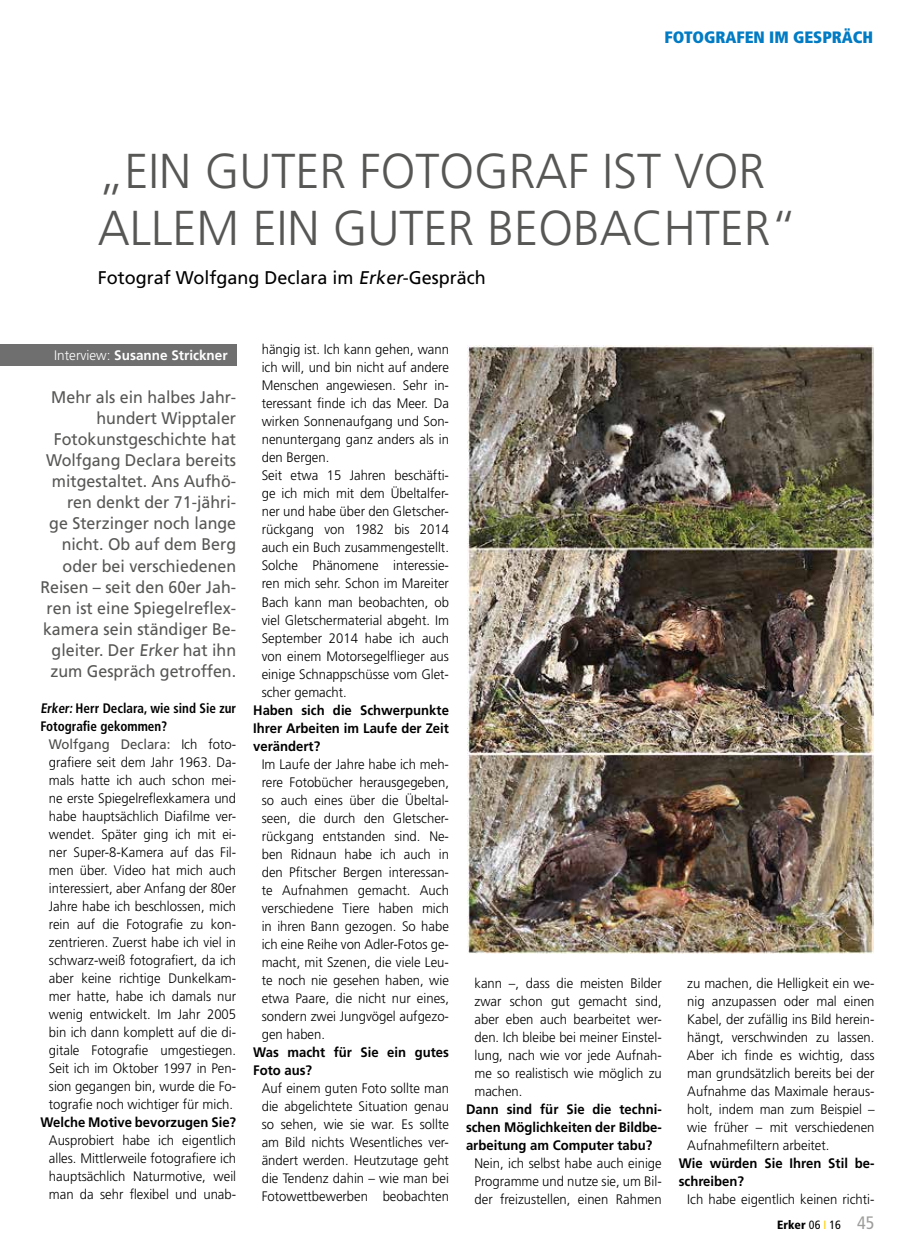
<style>
.page{position:relative;width:915px;height:1255px;background:#fff}
.page>*{position:absolute;margin:0;border:0;box-sizing:border-box;transform-origin:0 0}
.t1{font:300 48.9px/57.6px "Frutiger LT Std";color:#575756}
.t2{font:18.3px "Frutiger LT Std";color:#000}
.t3{font:16.8px/21px "Frutiger LT Std";color:#575756;text-align:right;scale:.95 1}
.t4{font:900 condensed 16.5px "Frutiger LT Std";color:#007bc4}
.t5{font:300 13.8px/18px "Frutiger LT Std";color:#000;text-align:justify;scale:.95 1}
.t6{font:700 13.8px/18px "Frutiger LT Std";color:#000;text-align:justify;scale:.95 1}
.t7{font:700 condensed 13.8px/18px "Frutiger LT Std";color:#000;scale:.95 1}
.t8{font:700 13.8px "Frutiger LT Std";color:#fff}
.t9{font:900 condensed 12px "Frutiger LT Std";color:#000}
.s1{font-style:italic}
.s2{font-weight:300}
.s3{font-weight:400;color:#4a4a49}
.s4{font-weight:400}
.s5{font-weight:400;color:#fc0}
.s6{font-weight:400;font-size:18px;color:#9d9d9c}
</style>
<div class="page">
<div style="left:0;top:344px;width:236px;height:22px;background:#706f6f"></div>
<img style="left:467px;top:345px;width:406px;height:608px">
<p class="t4" style="left:664px;top:27px;width:210px">FOTOGRAFEN IM GESPRÄCH</p>
<h1 class="t1" style="left:98px;top:143px;width:700px">„EIN GUTER FOTOGRAF IST VOR<br>ALLEM EIN GUTER BEOBACHTER“</h1>
<h2 class="t2" style="left:98px;top:267px;width:389px">Fotograf Wolfgang Declara im <span class="s1">Erker</span>-Gespräch</h2>
<p class="t8" style="left:54px;top:347px;width:175px"><span class="s2">Interview:</span> Susanne Strickner</p>
<p class="t3" style="left:40px;top:387px;width:207px">Mehr als ein halbes Jahr&shy;hundert Wipptaler<br>Fotokunstgeschichte hat<br>Wolfgang Declara bereits mitgestaltet. Ans Aufhö&shy;ren denkt der 71-jähri-<br>ge Sterzinger noch lange nicht. Ob auf dem Berg oder bei verschiedenen<br>Reisen – seit den 60er Jah&shy;ren ist eine Spiegelreflex&shy;kamera sein ständiger Be&shy;gleiter. Der Erker hat ihn zum Gespräch getroffen.</p>
<p class="t7" style="left:40px;top:698px;width:207px">Erker: Herr Declara, wie sind Sie zur<br>Fotografie gekommen?</p>
<p class="t5" style="left:49px;top:735px;width:198px"><span class="s3">Wolfgang Declara:</span> Ich foto&shy;grafiere seit dem Jahr 1963. Da&shy;mals hatte ich auch schon mei&shy;ne erste Spiegelreflexkamera und habe hauptsächlich Diafilme ver&shy;wendet. Später ging ich mit ei&shy;ner Super-8-Kamera auf das Fil&shy;men über. Video hat mich auch interessiert, aber Anfang der 80er Jahre habe ich beschlossen, mich rein auf die Fotografie zu kon&shy;zentrieren. Zuerst habe ich viel in schwarz-weiß fotografiert, da ich aber keine richtige Dunkelkam&shy;mer hatte, habe ich damals nur wenig entwickelt. Im Jahr 2005 bin ich dann komplett auf die di&shy;gitale Fotografie umgestiegen.<br>Seit ich im Oktober 1997 in Pen&shy;sion gegangen bin, wurde die Fo&shy;tografie noch wichtiger für mich.</p>
<p class="t6" style="left:40px;top:1112px;width:207px">Welche Motive bevorzugen Sie?</p>
<p class="t5" style="left:49px;top:1131px;width:198px">Ausprobiert habe ich eigentlich alles. Mittlerweile fotografiere ich hauptsächlich Naturmotive, weil man da sehr flexibel und unab-</p>
<p class="t5" style="left:261px;top:341px;width:198px;text-align:left">hängig ist. Ich kann gehen, wann ich will, und bin nicht auf andere<br>Menschen angewiesen. Sehr in&shy;teressant finde ich das Meer. Da wirken Sonnenaufgang und Son&shy;nenuntergang ganz anders als in den Bergen.<br>Seit etwa 15 Jahren beschäfti&shy;ge ich mich mit dem Übeltalfer&shy;ner und habe über den Gletscher&shy;rückgang von 1982 bis 2014 auch ein Buch zusammengestellt.<br>Solche Phänomene interessie&shy;ren mich sehr. Schon im Mareiter<br>Bach kann man beobachten, ob viel Gletschermaterial abgeht. Im<br>September 2014 habe ich auch von einem Motorsegelflieger aus einige Schnappschüsse vom Glet&shy;scher gemacht.</p>
<p class="t6" style="left:253px;top:700px;width:207px">Haben sich die Schwerpunkte Ihrer Arbeiten im Laufe der Zeit verändert?</p>
<p class="t5" style="left:261px;top:755px;width:198px">Im Laufe der Jahre habe ich meh&shy;rere Fotobücher herausgegeben, so auch eines über die Übeltal&shy;seen, die durch den Gletscher&shy;rückgang entstanden sind. Ne&shy;ben Ridnaun habe ich auch in den Pfitscher Bergen interessan&shy;te Aufnahmen gemacht. Auch verschiedene Tiere haben mich in ihren Bann gezogen. So habe ich eine Reihe von Adler-Fotos ge&shy;macht, mit Szenen, die viele Leu&shy;te noch nie gesehen haben, wie etwa Paare, die nicht nur eines, sondern zwei Jungvögel aufgezo&shy;gen haben.</p>
<p class="t6" style="left:253px;top:1042px;width:207px">Was macht für Sie ein gutes<br>Foto aus?</p>
<p class="t5" style="left:261px;top:1079px;width:198px">Auf einem guten Foto sollte man die abgelichtete Situation genau so sehen, wie sie war. Es sollte am Bild nichts Wesentliches ver&shy;ändert werden. Heutzutage geht die Tendenz dahin – wie man bei Fotowettbewerben beobachten</p>
<p class="t5" style="left:474px;top:973px;width:198px">kann –, dass die meisten Bilder zwar schon gut gemacht sind, aber eben auch bearbeitet wer&shy;den. Ich bleibe bei meiner Einstel&shy;lung, nach wie vor jede Aufnah&shy;me so realistisch wie möglich zu machen.</p>
<p class="t6" style="left:466px;top:1099px;width:207px">Dann sind für Sie die techni&shy;schen Möglichkeiten der Bildbe&shy;arbeitung am Computer tabu?</p>
<p class="t5" style="left:474px;top:1153px;width:198px">Nein, ich selbst habe auch einige Programme und nutze sie, um Bil&shy;der freizustellen, einen Rahmen</p>
<p class="t5" style="left:687px;top:973px;width:198px">zu machen, die Helligkeit ein we&shy;nig anzupassen oder mal einen Kabel, der zufällig ins Bild herein&shy;hängt, verschwinden zu lassen.<br>Aber ich finde es wichtig, dass man grundsätzlich bereits bei der Aufnahme das Maximale heraus&shy;holt, indem man zum Beispiel – wie früher – mit verschiedenen Aufnahmefiltern arbeitet.</p>
<p class="t6" style="left:678px;top:1153px;width:207px">Wie würden Sie Ihren Stil be&shy;schreiben?</p>
<p class="t5" style="left:687px;top:1189px;width:198px">Ich habe eigentlich keinen richti-</p>
<p class="t9" style="left:777px;top:1217px;width:99px">Erker <span class="s4">06</span> <span class="s5">I</span> <span class="s4">16</span> <span class="s6">45</span></p>
</div>
